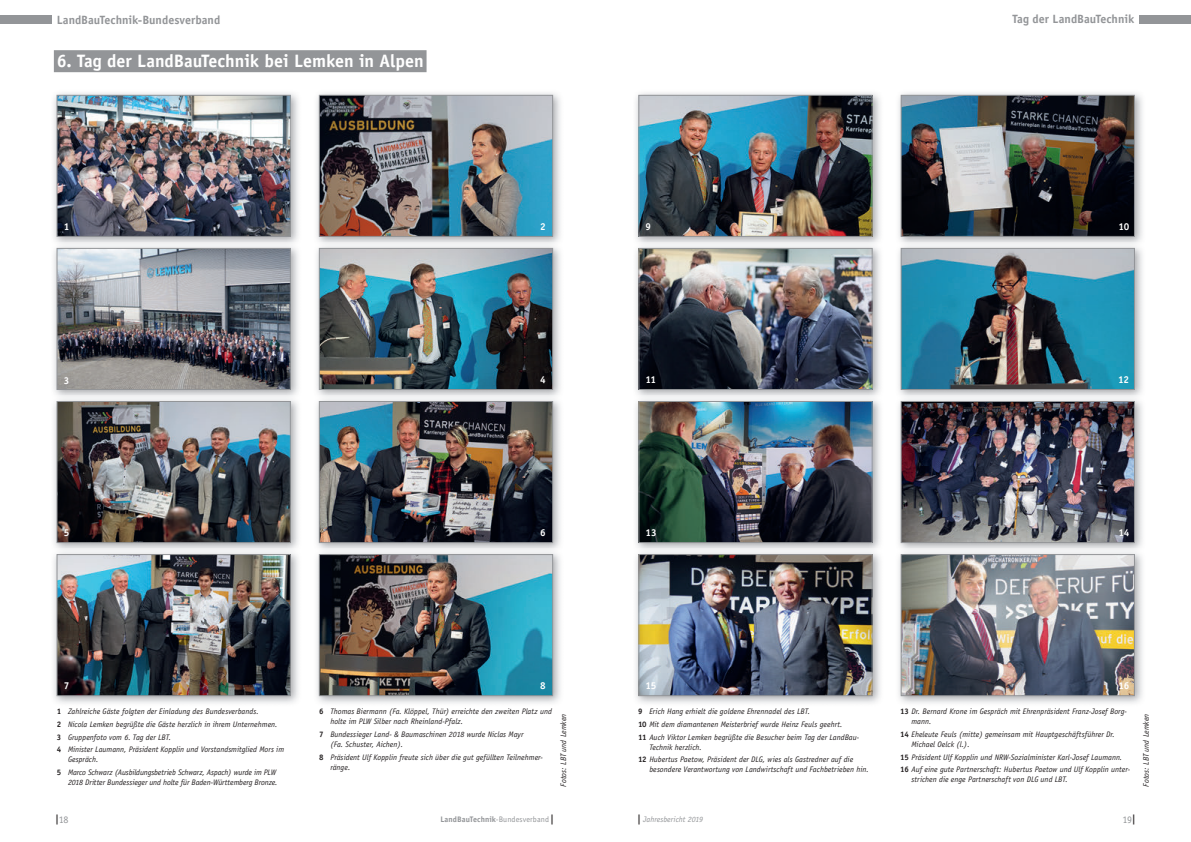
<style>
.page{position:relative;width:1191px;height:842px;background:#fff}
.page>*{position:absolute;margin:0;border:0;box-sizing:border-box;transform-origin:0 0}
.t1{font:700 18px "Officina Sans";letter-spacing:-.005em;color:#fff}
.t2{font:700 12px "Officina Sans";color:#939598}
.t3{font:700 10px "Officina Sans";letter-spacing:-.025em;color:#fff}
.t4{font:10px "Officina Sans";color:#939598}
.t5{font:italic 8px/12.8px "Officina Sans";color:#231f20}
.t6{font:700 8px "Officina Sans";letter-spacing:.01em;color:#939598}
.t7{font:italic 8px "Officina Sans";color:#939598}
.s1{font-weight:700;font-style:normal}
.s2{font-weight:700;color:#231f20}
.s3{font-weight:400}
.s4{font-size:10px;color:#231f20}
.s5{font-weight:700;font-style:normal;font-size:10px;color:#231f20}
</style>
<div class="page">
<div style="left:0;top:16px;width:51px;height:8px;background:#939598"></div>
<img style="left:53px;top:93px;width:246px;height:150px">
<img style="left:59px;top:97px;width:230px;height:138px">
<div style="left:57px;top:95px;width:234px;height:142px;border:1px solid #939598"></div>
<img style="left:316px;top:93px;width:245px;height:150px">
<img style="left:321px;top:97px;width:230px;height:138px">
<div style="left:319px;top:95px;width:234px;height:142px;border:1px solid #939598"></div>
<img style="left:53px;top:247px;width:246px;height:149px">
<img style="left:59px;top:250px;width:230px;height:138px">
<div style="left:57px;top:248px;width:234px;height:142px;border:1px solid #939598"></div>
<img style="left:316px;top:247px;width:245px;height:149px">
<img style="left:321px;top:250px;width:230px;height:138px">
<div style="left:319px;top:248px;width:234px;height:142px;border:1px solid #939598"></div>
<img style="left:53px;top:401px;width:246px;height:148px">
<img style="left:59px;top:403px;width:230px;height:138px">
<div style="left:57px;top:401px;width:234px;height:142px;border:1px solid #939598"></div>
<img style="left:316px;top:401px;width:245px;height:148px">
<img style="left:321px;top:403px;width:230px;height:138px">
<div style="left:319px;top:401px;width:234px;height:142px;border:1px solid #939598"></div>
<img style="left:53px;top:554px;width:246px;height:149px">
<img style="left:59px;top:556px;width:230px;height:138px">
<div style="left:57px;top:554px;width:234px;height:142px;border:1px solid #939598"></div>
<img style="left:316px;top:554px;width:245px;height:149px">
<img style="left:321px;top:556px;width:230px;height:138px">
<div style="left:319px;top:554px;width:234px;height:142px;border:1px solid #939598"></div>
<div style="left:54px;top:50px;width:372px;height:22px;background:#939598"></div>
<div style="left:1140px;top:16px;width:51px;height:8px;background:#939598"></div>
<img style="left:635px;top:93px;width:246px;height:150px">
<img style="left:640px;top:97px;width:230px;height:138px">
<div style="left:638px;top:95px;width:234px;height:142px;border:1px solid #939598"></div>
<img style="left:898px;top:93px;width:245px;height:150px">
<img style="left:903px;top:97px;width:229px;height:138px">
<div style="left:901px;top:95px;width:233px;height:142px;border:1px solid #939598"></div>
<img style="left:635px;top:247px;width:246px;height:149px">
<img style="left:640px;top:250px;width:230px;height:138px">
<div style="left:638px;top:248px;width:234px;height:142px;border:1px solid #939598"></div>
<img style="left:898px;top:247px;width:245px;height:149px">
<img style="left:903px;top:250px;width:229px;height:138px">
<div style="left:901px;top:248px;width:233px;height:142px;border:1px solid #939598"></div>
<img style="left:635px;top:401px;width:246px;height:148px">
<img style="left:640px;top:403px;width:230px;height:138px">
<div style="left:638px;top:401px;width:234px;height:142px;border:1px solid #939598"></div>
<img style="left:898px;top:401px;width:245px;height:148px">
<img style="left:903px;top:403px;width:229px;height:138px">
<div style="left:901px;top:401px;width:233px;height:142px;border:1px solid #939598"></div>
<img style="left:635px;top:554px;width:246px;height:149px">
<img style="left:640px;top:556px;width:230px;height:138px">
<div style="left:638px;top:554px;width:234px;height:142px;border:1px solid #939598"></div>
<img style="left:898px;top:554px;width:245px;height:149px">
<img style="left:903px;top:556px;width:229px;height:138px">
<div style="left:901px;top:554px;width:233px;height:142px;border:1px solid #939598"></div>
<h2 class="t2" style="left:57px;top:12px;width:165px">LandBauTechnik-Bundesverband</h2>
<h1 class="t1" style="left:57px;top:49px;width:368px">6. Tag der LandBauTechnik bei Lemken in Alpen</h1>
<h2 class="t2" style="left:1012px;top:12px;width:123px">Tag der LandBauTechnik</h2>
<p class="t3" style="left:64px;top:220px;width:7px">1</p>
<p class="t3" style="left:540px;top:220px;width:7px">2</p>
<p class="t3" style="left:645px;top:220px;width:7px">9</p>
<p class="t3" style="left:1118px;top:220px;width:12px">10</p>
<p class="t3" style="left:64px;top:375px;width:7px">3</p>
<p class="t3" style="left:540px;top:373px;width:7px">4</p>
<p class="t3" style="left:64px;top:526px;width:7px">5</p>
<p class="t3" style="left:540px;top:526px;width:7px">6</p>
<p class="t3" style="left:645px;top:373px;width:12px">11</p>
<p class="t3" style="left:1118px;top:373px;width:12px">12</p>
<p class="t3" style="left:645px;top:526px;width:13px">13</p>
<p class="t3" style="left:1118px;top:526px;width:12px">14</p>
<p class="t3" style="left:64px;top:679px;width:7px">7</p>
<p class="t3" style="left:540px;top:679px;width:7px">8</p>
<p class="t5" style="left:57px;top:705px;width:229px"><span class="s1">1</span> Zahlreiche Gäste folgten der Einladung des Bundesverbands.<br><span class="s1">2</span> Nicola Lemken begrüßte die Gäste herzlich in ihrem Unternehmen.<br><span class="s1">3</span> Gruppenfoto vom 6. Tag der LBT.<br><span class="s1">4</span> Minister Laumann, Präsident Kopplin und Vorstandsmitglied Mors im</p>
<p class="t5" style="left:57px;top:753px;width:221px;text-indent:11px">Gespräch.<br><span class="s1">5</span> Marco Schwarz (Ausbildungsbetrieb Schwarz, Aspach) wurde im PLW</p>
<p class="t5" style="left:68px;top:776px;width:211px">2018 Dritter Bundessieger und holte für Baden-Württemberg Bronze.</p>
<p class="t5" style="left:330px;top:706px;width:223px;line-height:10px;text-indent:-11px"><span class="s1">6</span> Thomas Biermann (Fa. Klöppel, Thür) erreichte den zweiten Platz und holte im PLW Silber nach Rheinland-Pfalz.</p>
<p class="t5" style="left:330px;top:729px;width:195px;line-height:10px;text-indent:-11px"><span class="s1">7</span> Bundessieger Land- &amp; Baumaschinen 2018 wurde Niclas Mayr (Fa. Schuster, Aichen).</p>
<p class="t5" style="left:330px;top:752px;width:214px;line-height:10px;text-indent:-11px"><span class="s1">8</span> Präsident Ulf Kopplin freute sich über die gut gefüllten Teilnehmer&shy;ränge.</p>
<p class="t3" style="left:645px;top:679px;width:12px">15</p>
<p class="t3" style="left:1118px;top:679px;width:12px">16</p>
<p class="t5" style="left:638px;top:705px;width:223px"><span class="s1">9</span> Erich Hang erhielt die goldene Ehrennadel des LBT.<br><span class="s1">10</span> Mit dem diamantenen Meisterbrief wurde Heinz Feuls geehrt.<br><span class="s1">11</span> Auch Viktor Lemken begrüßte die Besucher beim Tag der LandBau-</p>
<p class="t5" style="left:638px;top:740px;width:217px;text-indent:11px">Technik herzlich.<br><span class="s1">12</span> Hubertus Paetow, Präsident der DLG, wies als Gastredner auf die</p>
<p class="t5" style="left:649px;top:763px;width:221px">besondere Verantwortung von Landwirtschaft und Fachbetrieben hin.</p>
<p class="t5" style="left:911px;top:706px;width:217px;line-height:10px;text-indent:-11px"><span class="s1">13</span> Dr. Bernard Krone im Gespräch mit Ehrenpräsident Franz-Josef Borg&shy;mann.</p>
<p class="t5" style="left:911px;top:729px;width:205px;line-height:10px;text-indent:-11px"><span class="s1">14</span> Eheleute Feuls (mitte) gemeinsam mit Hauptgeschäftsführer Dr.<br>Michael Oelck (l.).</p>
<p class="t5" style="left:900px;top:750px;width:231px"><span class="s1">15</span> Präsident Ulf Kopplin und NRW-Sozialminister Karl-Josef Laumann.<br><span class="s1">16</span> Auf eine gute Partnerschaft: Hubertus Paetow und Ulf Kopplin unter-</p>
<p class="t5" style="left:911px;top:773px;width:158px">strichen die enge Partnerschaft von DLG und LBT.</p>
<p class="t5" style="left:557px;top:786px;width:74px;rotate:-90deg">Fotos: LBT und Lemken</p>
<p class="t5" style="left:1139px;top:786px;width:74px;rotate:-90deg">Fotos: LBT und Lemken</p>
<p class="t4" style="left:55px;top:813px;width:15px"><span class="s2">|</span>18</p>
<p class="t6" style="left:440px;top:814px;width:115px">LandBauTechnik<span class="s3">-Bundesverband</span> <span class="s4">|</span></p>
<p class="t7" style="left:637px;top:814px;width:67px"><span class="s5">|</span> Jahresbericht 2019</p>
<p class="t4" style="left:1122px;top:813px;width:15px">19<span class="s2">|</span></p>
</div>
